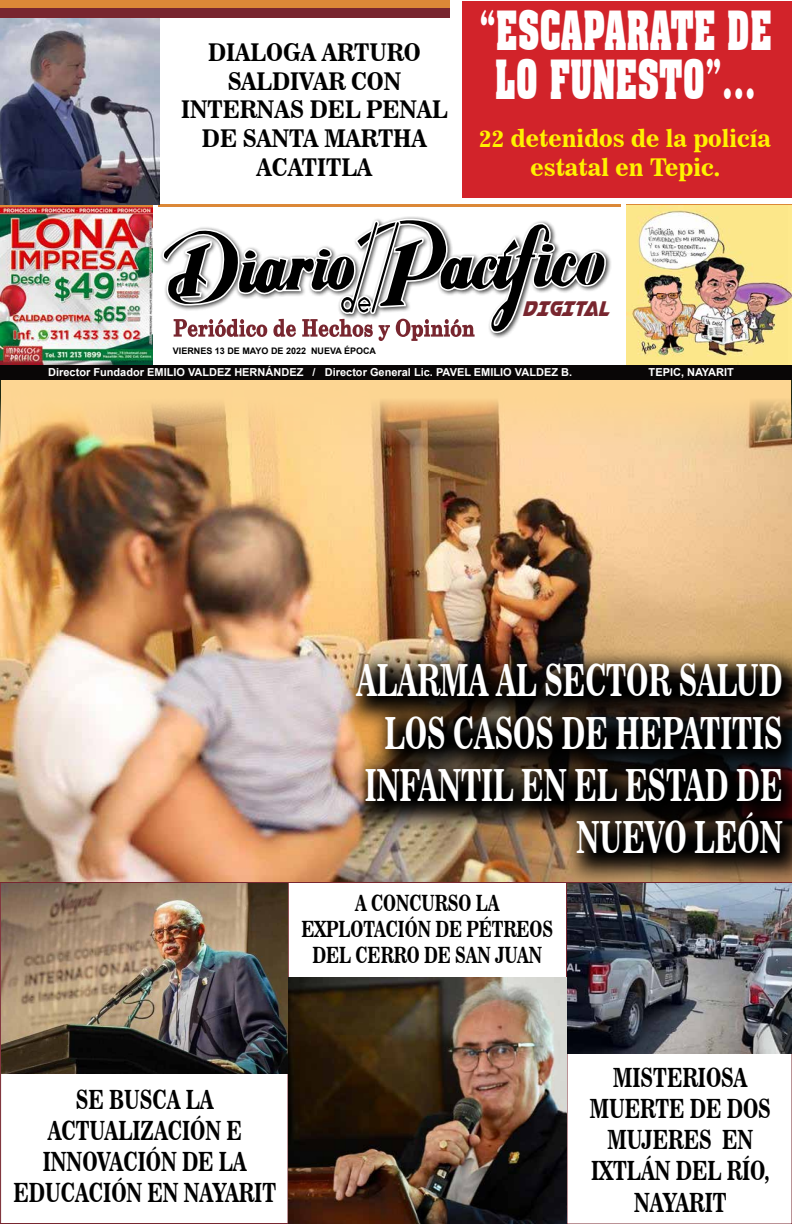
<style>
.page{position:relative;width:792px;height:1224px;background:#fff}
.page>*{position:absolute;margin:0;border:0;box-sizing:border-box;transform-origin:0 0}
.t1{font:700 52.6px/48.8px "Aachen BT";color:#fff;text-align:center;scale:.65 1}
.t2{font:43.5px/52.2px "News 706 BT Bold C";color:#fff;text-align:right;scale:.66 1}
.t3{font:27.8px "Airstrike Expanded";color:#78262f;scale:.6 1}
.t4{font:26px/31.2px "News 706 BT Bold C";color:#000;text-align:center;scale:.75 1}
.t5{font:24px/28.8px "News 706 BT Bold C";color:#000;text-align:center;scale:.9 1}
.t6{font:24px/28.8px "News 706 BT Bold C";color:#fff200;text-align:center}
.t7{font:22px/26.4px "News 706 BT Bold C";color:#000;text-align:center;scale:.75 1}
.t8{font:700 11px "Arial";color:#fff}
.t9{font:700 9px "Arial";color:#000}
</style>
<div class="page">
<img style="left:1px;top:207px;width:152px;height:158px">
<div style="left:0;top:0;width:450px;height:18px;background:#78262f"></div>
<div style="left:1px;top:0;width:449px;height:7px;background:#dc8837"></div>
<hr style="left:158px;top:205px;width:463px;height:2px;background:#dc8837">
<hr style="left:0;top:205px;width:153px;height:2px;background:#dc8837">
<hr style="left:627px;top:205px;width:165px;height:2px;background:#dc8837">
<div style="left:0;top:365px;width:792px;height:14px;background:#090606"></div>
<svg style="left:160px;top:204px;width:447px;height:184px"></svg>
<div style="left:462px;top:1px;width:329px;height:197px;background:#d2232a"></div>
<img style="left:627px;top:206px;width:165px;height:158px">
<img style="left:289px;top:978px;width:277px;height:246px">
<img style="left:1px;top:883px;width:287px;height:191px">
<img style="left:568px;top:886px;width:223px;height:167px">
<img style="left:1px;top:18px;width:158px;height:187px">
<img style="left:1px;top:391px;width:791px;height:491px">
<img style="left:341px;top:648px;width:451px;height:238px">
<p class="t5" style="left:181px;top:38px;width:298px">DIALOGA ARTURO<br>SALDIVAR CON<br>INTERNAS DEL PENAL<br>DE SANTA MARTHA<br>ACATITLA</p>
<h1 class="t1" style="left:479px;top:6px;width:452px">“ESCAPARATE DE<br>LO FUNESTO”…</h1>
<p class="t6" style="left:479px;top:124px;width:294px">22 detenidos de la policía estatal en Tepic.</p>
<p class="t9" style="left:173px;top:344px;width:205px">VIERNES 13 DE MAYO DE 2022 NUEVA ÉPOCA</p>
<p class="t3" style="left:523px;top:295px;width:146px">DIGITAL</p>
<p class="t8" style="left:48px;top:365px;width:525px">Director Fundador EMILIO VALDEZ HERNÁNDEZ / Director General Lic. PAVEL EMILIO VALDEZ B.</p>
<p class="t8" style="left:649px;top:365px;width:87px">TEPIC, NAYARIT</p>
<h2 class="t2" style="left:356px;top:654px;width:647px">ALARMA AL SECTOR SALUD<br>LOS CASOS DE HEPATITIS<br>INFANTIL EN EL ESTAD DE<br>NUEVO LEÓN</h2>
<p class="t7" style="left:301px;top:889px;width:337px">A CONCURSO LA<br>EXPLOTACIÓN DE PÉTREOS<br>DEL CERRO DE SAN JUAN</p>
<p class="t4" style="left:13px;top:1084px;width:352px">SE BUSCA LA<br>ACTUALIZACIÓN E<br>INNOVACIÓN DE LA<br>EDUCACIÓN EN NAYARIT</p>
<p class="t4" style="left:590px;top:1062px;width:243px">MISTERIOSA<br>MUERTE DE DOS<br>MUJERES EN<br>IXTLÁN DEL RÍO,<br>NAYARIT</p>
</div>
